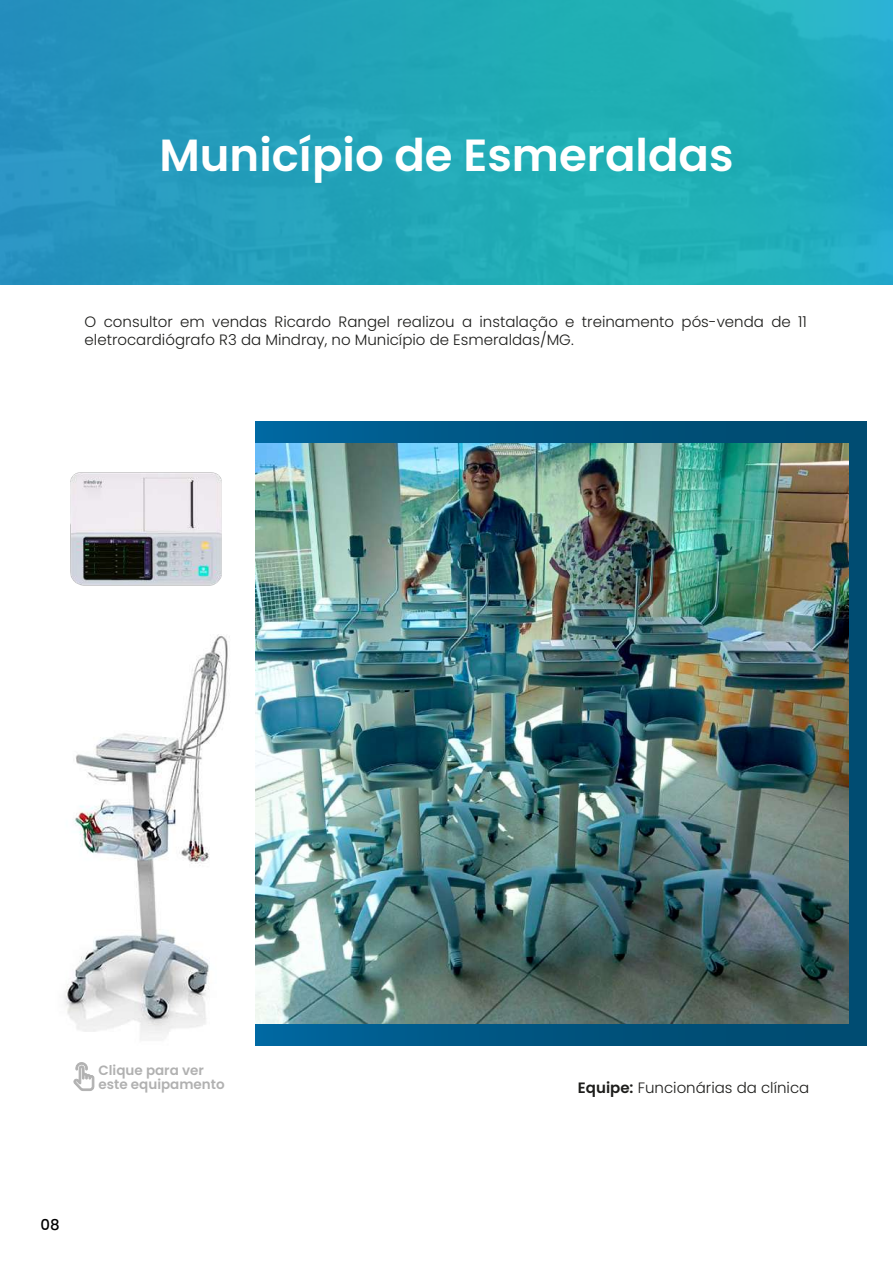
<style>
.page{position:relative;width:893px;height:1263px;background:#fff}
.page>*{position:absolute;margin:0;border:0;box-sizing:border-box;transform-origin:0 0}
.t1{font:600 45px "Poppins";color:#fff}
.t2{font:300 15px/18px "Poppins";color:#1d1d1b}
.t3{font:500 15px "Poppins";color:#000}
.t4{font:600 13.5px/13.5px "Poppins";color:#b1b1b1}
.s1{font-weight:600}
</style>
<div class="page">
<div style="left:256px;top:422px;width:611px;height:624px;background:linear-gradient(to right,#00649b,#00476a)"></div>
<img style="left:256px;top:444px;width:593px;height:579px">
<svg style="left:0;top:0;width:893px;height:284px;background:#22a4ba"></svg>
<img style="left:64px;top:634px;width:166px;height:406px">
<img style="left:70px;top:472px;width:152px;height:114px">
<svg style="left:73px;top:1062px;width:21px;height:29px"></svg>
<h1 class="t1" style="left:159px;top:130px;width:576px">Município de Esmeraldas</h1>
<p class="t2" style="left:85px;top:313px;width:724px">O consultor em vendas Ricardo Rangel realizou a instalação e treinamento pós-venda de 11 eletrocardiógrafo R3 da Mindray, no Município de Esmeraldas/MG.</p>
<p class="t4" style="left:99px;top:1064px;width:128px">Clique para ver este equipamento</p>
<p class="t3" style="left:41px;top:1216px;width:21px">08</p>
<p class="t2" style="left:578px;top:1078px;width:233px"><span class="s1">Equipe:</span> Funcionárias da clínica</p>
</div>
